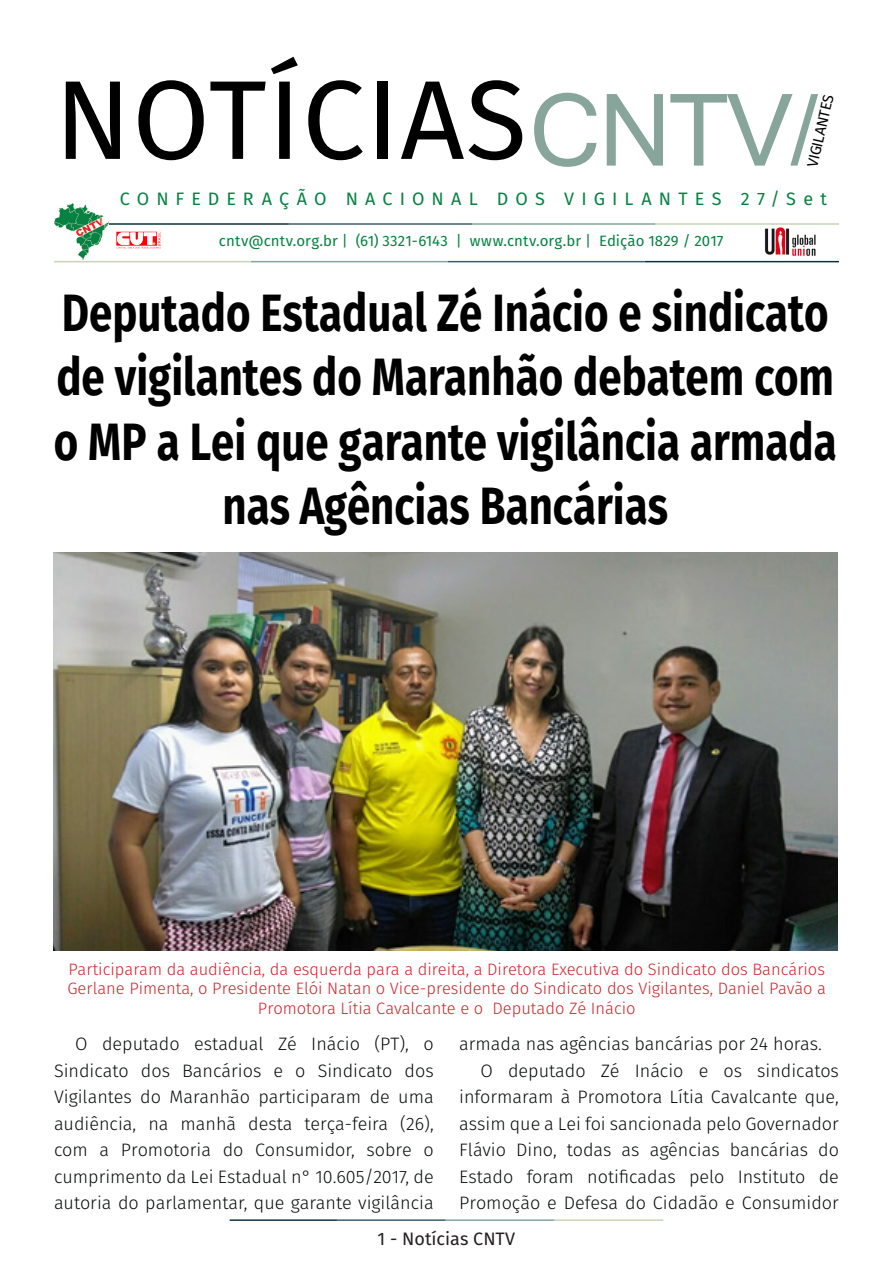
<style>
.page{position:relative;width:893px;height:1263px;background:#fff}
.page>*{position:absolute;margin:0;border:0;box-sizing:border-box;transform-origin:0 0}
.t1{font:112.2px "Fira Sans";letter-spacing:.01em;color:#000}
.t2{font:111px "Latha";color:#87a59a}
.t3{font:700 52.5px/64.5px "Fira Sans";color:#000001;text-align:center;scale:.8 1}
.t4{font:300 18px/26.4px "Fira Sans";color:#080d0b;text-align:justify}
.t5{font:18px "Fira Sans";letter-spacing:.395em;color:#068241}
.t6{font:18px "Fira Sans";color:#231f20}
.t7{font:300 16.5px/19.8px "Fira Sans";color:#d1232a;text-align:center}
.t8{font:15px "Fira Sans";letter-spacing:.005em;color:#068241}
.t9{font:15px "Fira Sans";color:#000001}
</style>
<div class="page">
<hr style="left:230px;top:1219px;width:107px;height:2px;background:#0e323f">
<hr style="left:337px;top:1219px;width:109px;height:2px;background:#3a5f6d">
<hr style="left:446px;top:1219px;width:109px;height:2px;background:#87a59a">
<hr style="left:555px;top:1219px;width:108px;height:2px;background:#c6d5b7">
<img style="left:764px;top:227px;width:54px;height:34px">
<hr style="left:108px;top:223px;width:181px;height:2px;background:#0e323f">
<hr style="left:289px;top:223px;width:183px;height:2px;background:#3a5f6d">
<hr style="left:472px;top:223px;width:184px;height:2px;background:#87a59a">
<hr style="left:656px;top:223px;width:183px;height:2px;background:#c6d5b7">
<hr style="left:645px;top:261px;width:194px;height:1px;background:#0e323f">
<hr style="left:448px;top:261px;width:197px;height:1px;background:#3a5f6d">
<hr style="left:251px;top:261px;width:197px;height:1px;background:#87a59a">
<hr style="left:54px;top:261px;width:197px;height:1px;background:#c6d5b7">
<img style="left:54px;top:203px;width:54px;height:57px">
<img style="left:108px;top:222px;width:61px;height:27px">
<img style="left:53px;top:552px;width:785px;height:398px">
<p class="t1" style="left:55px;top:35px;width:474px">NOTÍCIAS</p>
<p class="t2" style="left:529px;top:42px;width:290px">CNTV/</p>
<p class="t9" style="left:801px;top:164px;width:76px;rotate:-77deg">VIGILANTES</p>
<p class="t5" style="left:120px;top:185px;width:709px">CONFEDERAÇÃO NACIONAL DOS VIGILANTES 27/Set</p>
<p class="t8" style="left:219px;top:230px;width:506px">cntv@cntv.org.br | (61) 3321-6143 | www.cntv.org.br | Edição 1829 / 2017</p>
<p class="t3" style="left:54px;top:277px;width:980px">Deputado Estadual Zé Inácio e sindicato de vigilantes do Maranhão debatem com o MP a Lei que garante vigilância armada nas Agências Bancárias</p>
<p class="t7" style="left:67px;top:959px;width:760px">Participaram da audiência, da esquerda para a direita, a Diretora Executiva do Sindicato dos Bancários<br>Gerlane Pimenta, o Presidente Elói Natan o Vice-presidente do Sindicato dos Vigilantes, Daniel Pavão a<br>Promotora Lítia Cavalcante e o Deputado Zé Inácio</p>
<p class="t4" style="left:54px;top:1030px;width:381px;text-indent:21px">O deputado estadual Zé Inácio (PT), o Sindicato dos Bancários e o Sindicato dos Vigilantes do Maranhão participaram de uma audiência, na manhã desta terça-feira (26), com a Promotoria do Consumidor, sobre o cumprimento da Lei Estadual n° 10.605/2017, de autoria do parlamentar, que garante vigilância</p>
<p class="t4" style="left:459px;top:1030px;width:364px">armada nas agências bancárias por 24 horas.</p>
<p class="t4" style="left:459px;top:1057px;width:381px;text-indent:21px">O deputado Zé Inácio e os sindicatos informaram à Promotora Lítia Cavalcante que, assim que a Lei foi sancionada pelo Governador Flávio Dino, todas as agências bancárias do Estado foram notificadas pelo Instituto de Promoção e Defesa do Cidadão e Consumidor</p>
<p class="t6" style="left:378px;top:1225px;width:139px">1 - Notícias CNTV</p>
</div>
